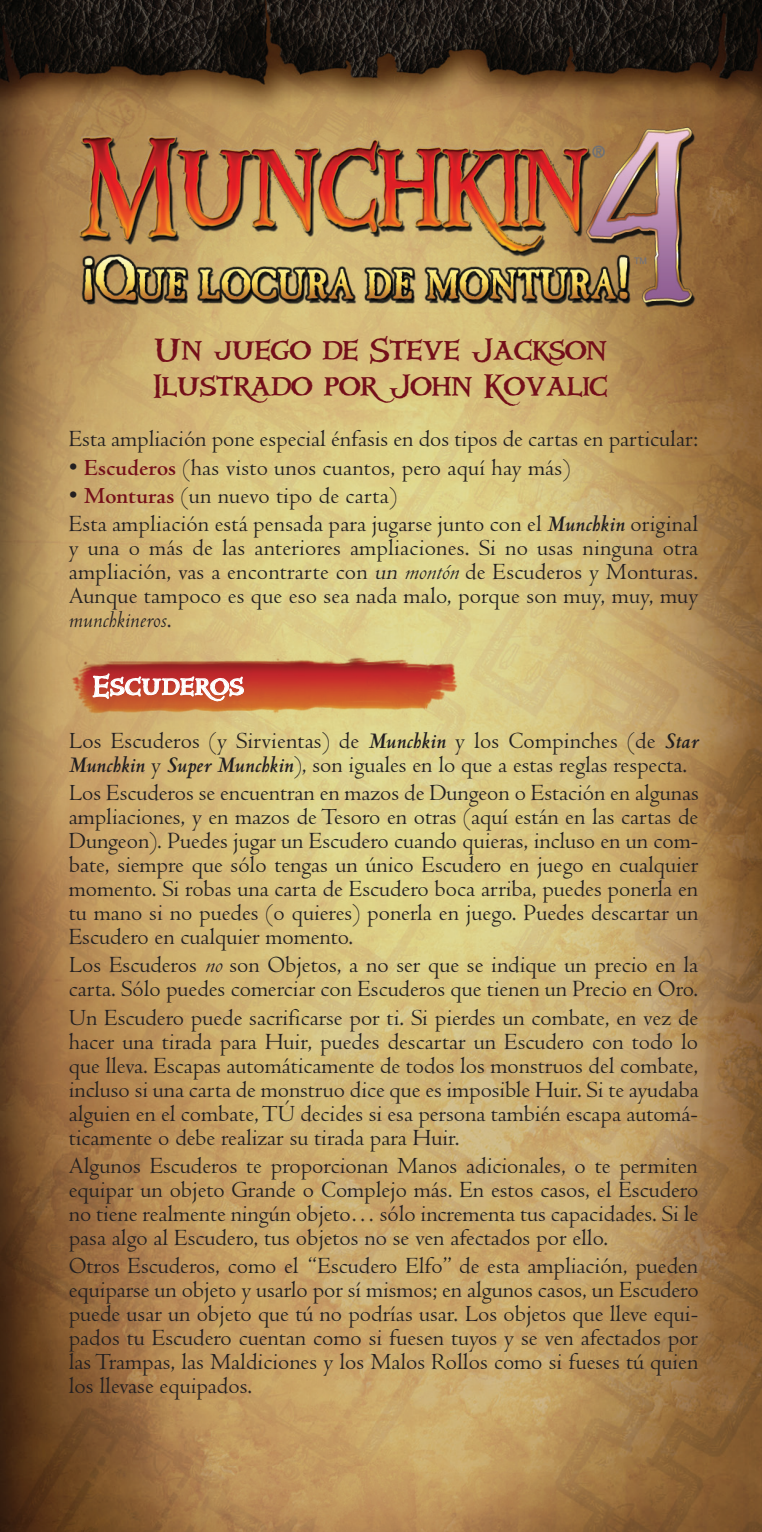
<style>
.page{position:relative;width:762px;height:1532px;background:#fff}
.page>*{position:absolute;margin:0;border:0;box-sizing:border-box;transform-origin:0 0}
.t1{font:30px/36px "Quasimodo";color:#730f1a}
.t2{font:25.5px "Quasimodo";letter-spacing:.045em;color:#fff}
.t3{font:24px/24px "Centaur MT Std";color:#231f20;text-align:justify}
.t4{font:9px "Helvetica LT Std";color:#6e717e}
.s1{font-weight:700;color:#730f1a}
.s2{font-weight:700;font-style:italic}
.s3{font-style:italic}
</style>
<div class="page">
<img style="left:0;top:0;width:762px;height:171px">
<img style="left:0;top:171px;width:167px;height:1360px">
<img style="left:594px;top:171px;width:168px;height:1360px">
<img style="left:167px;top:321px;width:427px;height:1210px">
<img style="left:69px;top:655px;width:411px;height:62px">
<svg style="left:92px;top:672px;width:153px;height:35px;background:#ce6a57"></svg>
<img style="left:66px;top:113px;width:632px;height:208px">
<p class="t4" style="left:634px;top:255px;width:14px">TM</p>
<p class="t1" style="left:154px;top:336px;width:455px">Un juego de Steve Jackson<br>Ilustrado porJohn Kovalic</p>
<p class="t3" style="left:69px;top:427px;width:631px">Esta ampliación pone especial énfasis en dos tipos de cartas en particular:</p>
<p class="t3" style="left:69px;top:456px;width:503px">• <span class="s1">Escuderos</span> (has visto unos cuantos, pero aquí hay más)</p>
<p class="t3" style="left:69px;top:482px;width:631px;line-height:28.2px">• <span class="s1">Monturas</span> (un nuevo tipo de carta)<br>Esta ampliación está pensada para jugarse junto con el <span class="s2">Munchkin</span> original</p>
<p class="t3" style="left:69px;top:536px;width:631px">y una o más de las anteriores ampliaciones. Si no usas ninguna otra ampliación, vas a encontrarte con <span class="s3">un</span> <span class="s3">montón</span>de Escuderos y Monturas.<br>Aunque tampoco es que eso sea nada malo, porque son muy, muy, muy <span class="s3">munchkineros</span>.</p>
<p class="t2" style="left:93px;top:674px;width:152px">Escuderos</p>
<p class="t3" style="left:69px;top:728px;width:631px">Los Escuderos (y Sirvientas) de <span class="s2">Munchkin</span> y los Compinches (de <span class="s2">Star<br>Munchkin</span> y <span class="s2">Super Munchkin</span>), son iguales en lo que a estas reglas respecta.</p>
<p class="t3" style="left:69px;top:781px;width:631px">Los Escuderos se encuentran en mazos de Dungeon o Estación en algunas ampliaciones, y en mazos de Tesoro en otras (aquí están en las cartas de Dungeon). Puedes jugar un Escudero cuando quieras, incluso en un com&shy;bate, siempre que sólo tengas un único Escudero en juego en cualquier momento. Si robas una carta de Escudero boca arriba, puedes ponerla en tu mano si no puedes (o quieres) ponerla en juego. Puedes descartar un Escudero en cualquier momento.</p>
<p class="t3" style="left:69px;top:953px;width:631px">Los Escuderos <span class="s3">no</span>son Objetos, a no ser que se indique un precio en la carta. Sólo puedes comerciar con Escuderos que tienen un Precio en Oro.</p>
<p class="t3" style="left:69px;top:1005px;width:631px">Un Escudero puede sacrificarse por ti. Si pierdes un combate, en vez de hacer una tirada para Huir, puedes descartar un Escudero con todo lo que lleva. Escapas automáticamente de todos los monstruos del combate, incluso si una carta de monstruo dice que es imposible Huir. Si te ayudaba alguien en el combate, TÚ decides si esa persona también escapa automá&shy;ticamente o debe realizar su tirada para Huir.</p>
<p class="t3" style="left:69px;top:1153px;width:631px">Algunos Escuderos te proporcionan Manos adicionales, o te permiten equipar un objeto Grande o Complejo más. En estos casos, el Escudero no tiene realmente ningún objeto… sólo incrementa tus capacidades. Si le pasa algo al Escudero, tus objetos no se ven afectados por ello.</p>
<p class="t3" style="left:69px;top:1254px;width:631px">Otros Escuderos, como el “Escudero Elfo” de esta ampliación, pueden equiparse un objeto y usarlo por sí mismos; en algunos casos, un Escudero puede usar un objeto que tú no podrías usar. Los objetos que lleve equi&shy;pados tu Escudero cuentan como si fuesen tuyos y se ven afectados por las Trampas, las Maldiciones y los Malos Rollos como si fueses tú quien los llevase equipados.</p>
</div>
